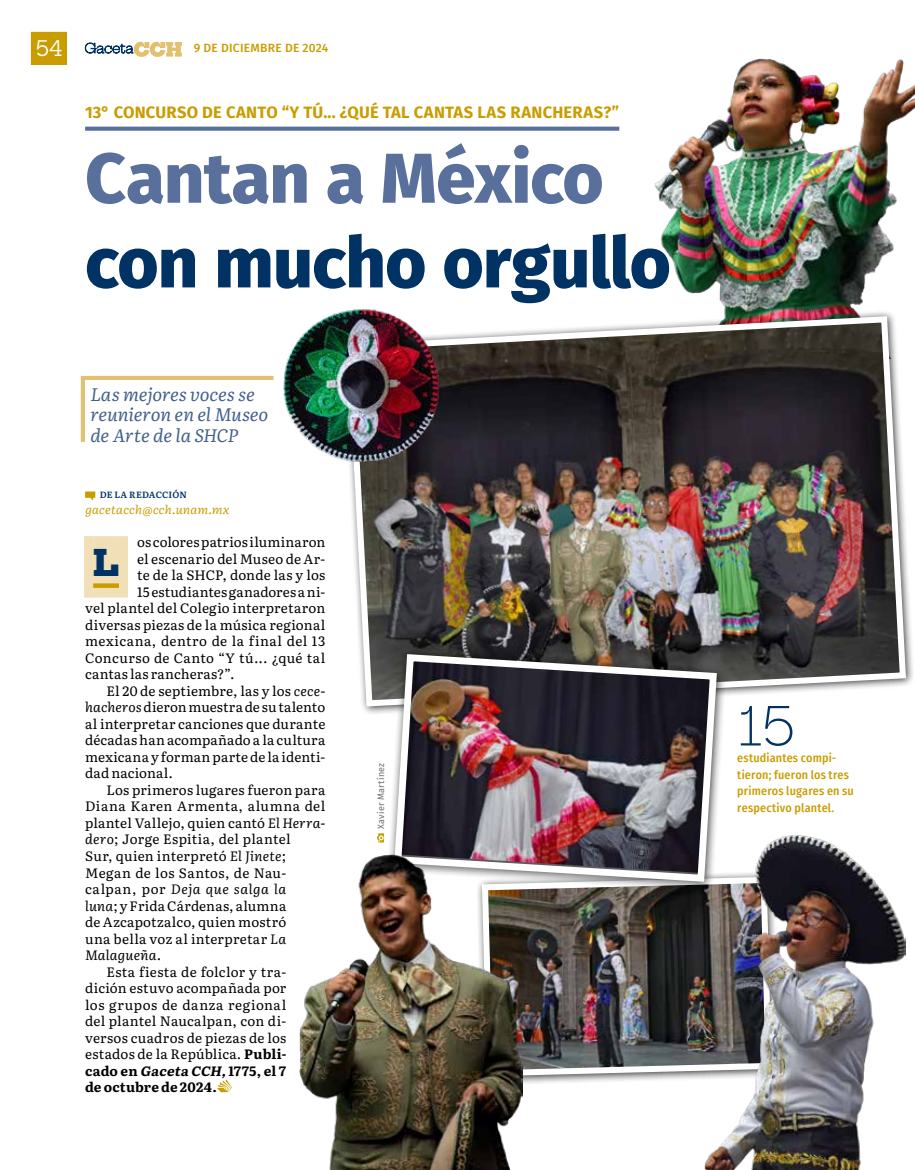
<style>
.page{position:relative;width:915px;height:1170px;background:#fff}
.page>*{position:absolute;margin:0;border:0;box-sizing:border-box;transform-origin:0 0}
.t1{font:800 70.5px "Fira Sans";letter-spacing:-.01em;color:#003263}
.t2{font:800 70.5px "Fira Sans";letter-spacing:-.01em;color:#5a709c}
.t3{font:300 52.5px "Hepta Slab";color:#003263}
.t4{font:800 35.4px "Hepta Slab";color:#003263}
.t5{font:21px "Hepta Slab";color:#fff}
.t6{font:italic 18px/20.7px "Literata 18 pt";color:#425f8d}
.t7{font:700 16.5px "Fira Sans";letter-spacing:.015em;color:#c99d00}
.t8{font:13.5px "Literata 18 pt";letter-spacing:.02em;color:#000}
.t9{font:13.5px "Literata 18 pt";letter-spacing:.04em;color:#000}
.t10{font:700 13.5px "Literata 18 pt";letter-spacing:.015em;color:#000}
.t11{font:italic 13.5px "Literata 18 pt";letter-spacing:.035em;color:#000}
.t12{font:13.5px "Literata 18 pt";letter-spacing:.045em;color:#000}
.t13{font:italic 13.5px "Literata 18 pt";letter-spacing:.015em;color:#000}
.t14{font:500 12px/16.5px "Fira Sans Condensed";letter-spacing:.015em;color:#c99d00}
.t15{font:italic 12px "Literata 18 pt";color:#c99d00}
.t16{font:500 12px "Fira Sans";letter-spacing:.025em;color:#c99d00}
.t17{font:9px "Fira Sans";letter-spacing:.03em;color:#706f6f}
.t18{font:600 9px "Literata 18 pt";letter-spacing:.01em;color:#003263}
.s1{font-style:italic}
.s2{font-style:normal}
.s3{font-weight:700}
</style>
<div class="page">
<svg style="left:85px;top:41px;width:97px;height:16px"></svg>
<div style="left:31px;top:32px;width:36px;height:33px;background:#c99d00"></div>
<img style="left:654px;top:58px;width:260px;height:252px">
<div style="left:341px;top:310px;width:573px;height:405px;background:#000;opacity:.75"></div>
<img style="left:344px;top:313px;width:564px;height:396px">
<img style="left:522px;top:892px;width:181px;height:187px">
<img style="left:703px;top:835px;width:202px;height:334px">
<div style="left:387px;top:646px;width:339px;height:246px;background:#000;opacity:.75"></div>
<img style="left:390px;top:650px;width:330px;height:235px">
<img style="left:299px;top:854px;width:223px;height:315px">
<svg style="left:377px;top:833px;width:7px;height:9px"></svg>
<img style="left:283px;top:309px;width:161px;height:156px">
<svg style="left:85px;top:127px;width:534px;height:4px;fill:#5a709c"></svg>
<svg style="left:80px;top:375px;width:194px;height:67px"></svg>
<div style="left:84px;top:536px;width:9px;height:61px;background:#f1dfb8"></div>
<div style="left:93px;top:536px;width:26px;height:61px;background:#f1dfb8"></div>
<div style="left:119px;top:536px;width:9px;height:61px;background:#f1dfb8"></div>
<svg style="left:85px;top:491px;width:10px;height:10px"></svg>
<div style="left:93px;top:583px;width:26px;height:5px;background:#c99d00"></div>
<svg style="left:217px;top:1079px;width:15px;height:13px"></svg>
<h3 class="t5" style="left:35px;top:31px;width:29px">54</h3>
<p class="t16" style="left:194px;top:39px;width:136px">9 DE DICIEMBRE DE 2024</p>
<p class="t7" style="left:85px;top:98px;width:535px">13° CONCURSO DE CANTO “Y TÚ... ¿QUÉ TAL CANTAS LAS RANCHERAS?”</p>
<h1 class="t2" style="left:85px;top:117px;width:520px">Cantan a México</h1>
<h1 class="t1" style="left:85px;top:201px;width:587px">con mucho orgullo</h1>
<h3 class="t6" style="left:90px;top:382px;width:181px">Las mejores voces se reunieron en el Museo de Arte de la SHCP</h3>
<p class="t18" style="left:100px;top:487px;width:88px">DE LA REDACCIÓN</p>
<p class="t15" style="left:85px;top:500px;width:147px">gacetacch@cch.unam.mx</p>
<h3 class="t4" style="left:93px;top:533px;width:27px">L</h3>
<p class="t8" style="left:137px;top:532px;width:190px">os colores patrios iluminaron</p>
<p class="t8" style="left:137px;top:548px;width:190px">el escenario del Museo de Ar-</p>
<p class="t8" style="left:137px;top:565px;width:190px">te de la SHCP, donde las y los</p>
<p class="t8" style="left:137px;top:581px;width:190px">15 estudiantes ganadores a ni-</p>
<p class="t8" style="left:85px;top:598px;width:242px">vel plantel del Colegio interpretaron</p>
<p class="t8" style="left:85px;top:614px;width:242px">diversas piezas de la música regional</p>
<p class="t9" style="left:85px;top:631px;width:242px">mexicana, dentro de la final del 13</p>
<p class="t8" style="left:85px;top:647px;width:241px">Concurso de Canto “Y tú... ¿qué tal</p>
<p class="t8" style="left:85px;top:664px;width:151px">cantas las rancheras?”.</p>
<p class="t8" style="left:106px;top:680px;width:220px">El 20 de septiembre, las y los <span class="s1">cece-</span></p>
<p class="t8" style="left:85px;top:697px;width:241px"><span class="s1">hacheros</span> dieron muestra de su talento</p>
<p class="t8" style="left:85px;top:713px;width:242px">al interpretar canciones que durante</p>
<p class="t8" style="left:85px;top:730px;width:241px">décadas han acompañado a la cultura</p>
<p class="t8" style="left:85px;top:746px;width:242px">mexicana y forman parte de la identi-</p>
<p class="t8" style="left:85px;top:763px;width:89px">dad nacional.</p>
<p class="t8" style="left:106px;top:779px;width:220px">Los primeros lugares fueron para</p>
<p class="t9" style="left:85px;top:796px;width:241px">Diana Karen Armenta, alumna del</p>
<p class="t8" style="left:85px;top:812px;width:242px">plantel Vallejo, quien cantó <span class="s1">El Herra-</span></p>
<p class="t8" style="left:85px;top:829px;width:207px"><span class="s1">dero</span>; Jorge Espitia, del plantel</p>
<p class="t8" style="left:85px;top:845px;width:203px">Sur, quien interpretó <span class="s1">El Jinete</span>;</p>
<p class="t8" style="left:85px;top:862px;width:203px">Megan de los Santos, de Nau-</p>
<p class="t11" style="left:85px;top:878px;width:203px"><span class="s2">calpan, por</span> Deja que salga la</p>
<p class="t8" style="left:85px;top:895px;width:203px"><span class="s1">luna</span>; y Frida Cárdenas, alumna</p>
<p class="t8" style="left:85px;top:911px;width:202px">de Azcapotzalco, quien mostró</p>
<p class="t8" style="left:85px;top:928px;width:203px">una bella voz al interpretar <span class="s1">La</span></p>
<p class="t13" style="left:85px;top:944px;width:78px">Malagueña<span class="s2">.</span></p>
<p class="t8" style="left:106px;top:961px;width:181px">Esta fiesta de folclor y tra-</p>
<p class="t8" style="left:85px;top:977px;width:203px">dición estuvo acompañada por</p>
<p class="t12" style="left:85px;top:994px;width:202px">los grupos de danza regional</p>
<p class="t8" style="left:85px;top:1010px;width:203px">del plantel Naucalpan, con di-</p>
<p class="t8" style="left:85px;top:1027px;width:202px">versos cuadros de piezas de los</p>
<p class="t8" style="left:85px;top:1043px;width:203px">estados de la República. <span class="s3">Publi-</span></p>
<p class="t10" style="left:85px;top:1060px;width:202px">cado en <span class="s1">Gaceta CCH,</span>1775, el 7</p>
<p class="t10" style="left:85px;top:1076px;width:133px">de octubre de 2024.</p>
<p class="t17" style="left:374px;top:828px;width:68px;rotate:-90deg">Xavier Martínez</p>
<h2 class="t3" style="left:737px;top:681px;width:60px">15</h2>
<p class="t14" style="left:737px;top:749px;width:118px">estudiantes compi&shy;tieron; fueron los tres primeros lugares en su respectivo plantel.</p>
</div>
